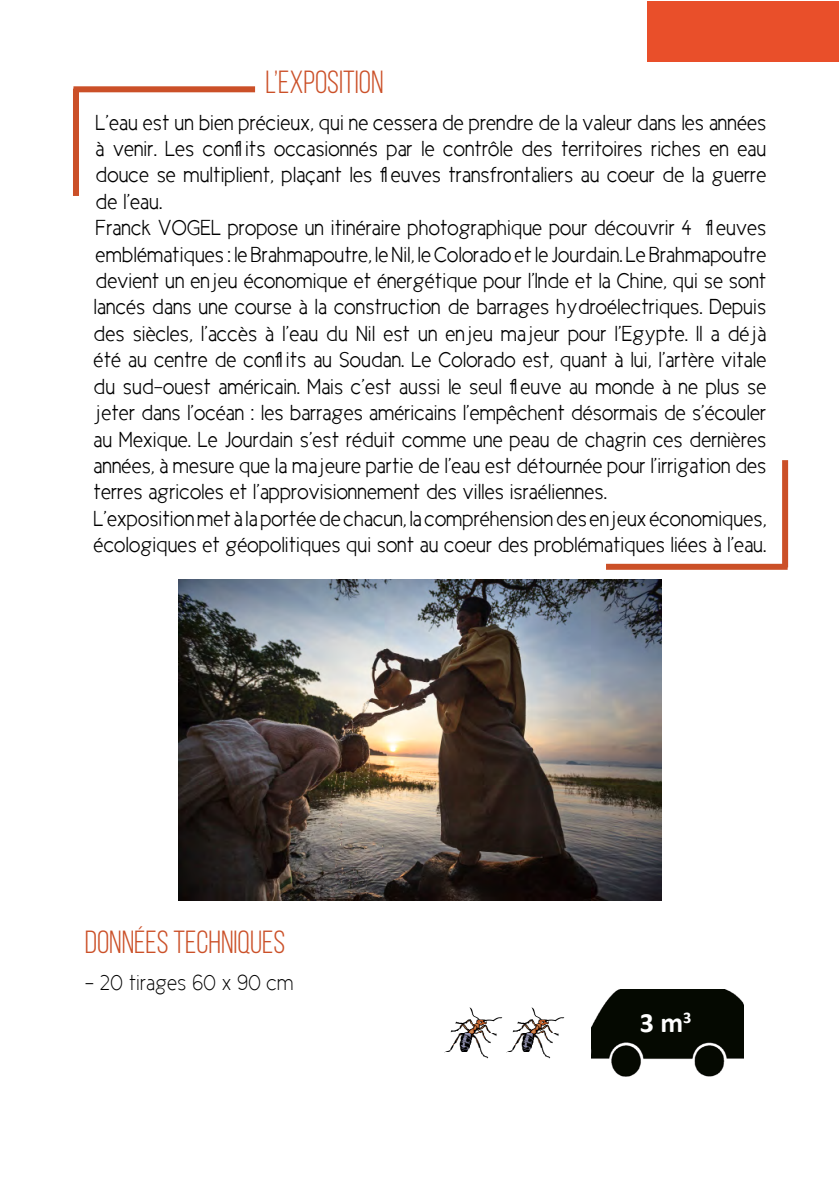
<style>
.page{position:relative;width:840px;height:1191px;background:#fff}
.page>*{position:absolute;margin:0;border:0;box-sizing:border-box;transform-origin:0 0}
.t1{font:32px "Bebas Neue";color:#cb5028}
.t2{font:700 28px "Calibri";color:#fff}
.t3{font:22px/26.4px "Cicle Semi";color:#000}
.t4{font:22px "Cicle Fina";color:#000}
</style>
<div class="page">
<img style="left:591px;top:989px;width:152px;height:88px">
<img style="left:506px;top:1007px;width:58px;height:52px">
<img style="left:444px;top:1007px;width:59px;height:52px">
<div style="left:605px;top:564px;width:182px;height:6px;background:#cb5028"></div>
<svg style="left:781px;top:460px;width:6px;height:104px"></svg>
<div style="left:73px;top:89px;width:6px;height:107px;background:#cb5028"></div>
<div style="left:73px;top:86px;width:182px;height:6px;background:#cb5028"></div>
<img style="left:179px;top:579px;width:482px;height:322px">
<div style="left:647px;top:1px;width:191px;height:61px;background:#e94f2a"></div>
<h1 class="t1" style="left:265px;top:65px;width:120px">L’EXPOSITION</h1>
<p class="t3" style="left:94px;top:109px;width:674px">L’eau est un bien précieux, qui ne cessera de prendre de la valeur dans les années à venir. Les conflits occasionnés par le contrôle des territoires riches en eau douce se multiplient, plaçant les fleuves transfrontaliers au coeur de la guerre de l’eau.<br>Franck VOGEL propose un itinéraire photographique pour découvrir 4 fleuves emblématiques : le Brahmapoutre, le Nil, le Colorado et le Jourdain. Le Brahmapoutre devient un enjeu économique et énergétique pour l’Inde et la Chine, qui se sont lancés dans une course à la construction de barrages hydroélectriques. Depuis des siècles, l’accès à l’eau du Nil est un enjeu majeur pour l’Egypte. Il a déjà été au centre de conflits au Soudan. Le Colorado est, quant à lui, l’artère vitale du sud-ouest américain. Mais c’est aussi le seul fleuve au monde à ne plus se jeter dans l’océan : les barrages américains l’empêchent désormais de s’écouler au Mexique. Le Jourdain s’est réduit comme une peau de chagrin ces dernières années, à mesure que la majeure partie de l’eau est détournée pour l’irrigation des terres agricoles et l’approvisionnement des villes israéliennes.<br>L’exposition met à la portée de chacun, la compréhension des enjeux économiques, écologiques et géopolitiques qui sont au coeur des problématiques liées à l’eau.</p>
<h1 class="t1" style="left:85px;top:924px;width:202px">DONNÉES TECHNIQUES</h1>
<p class="t4" style="left:85px;top:970px;width:210px">- 20 tirages 60 x 90 cm</p>
<p class="t2" style="left:639px;top:1002px;width:53px">3 m<sup>3</sup></p>
</div>
